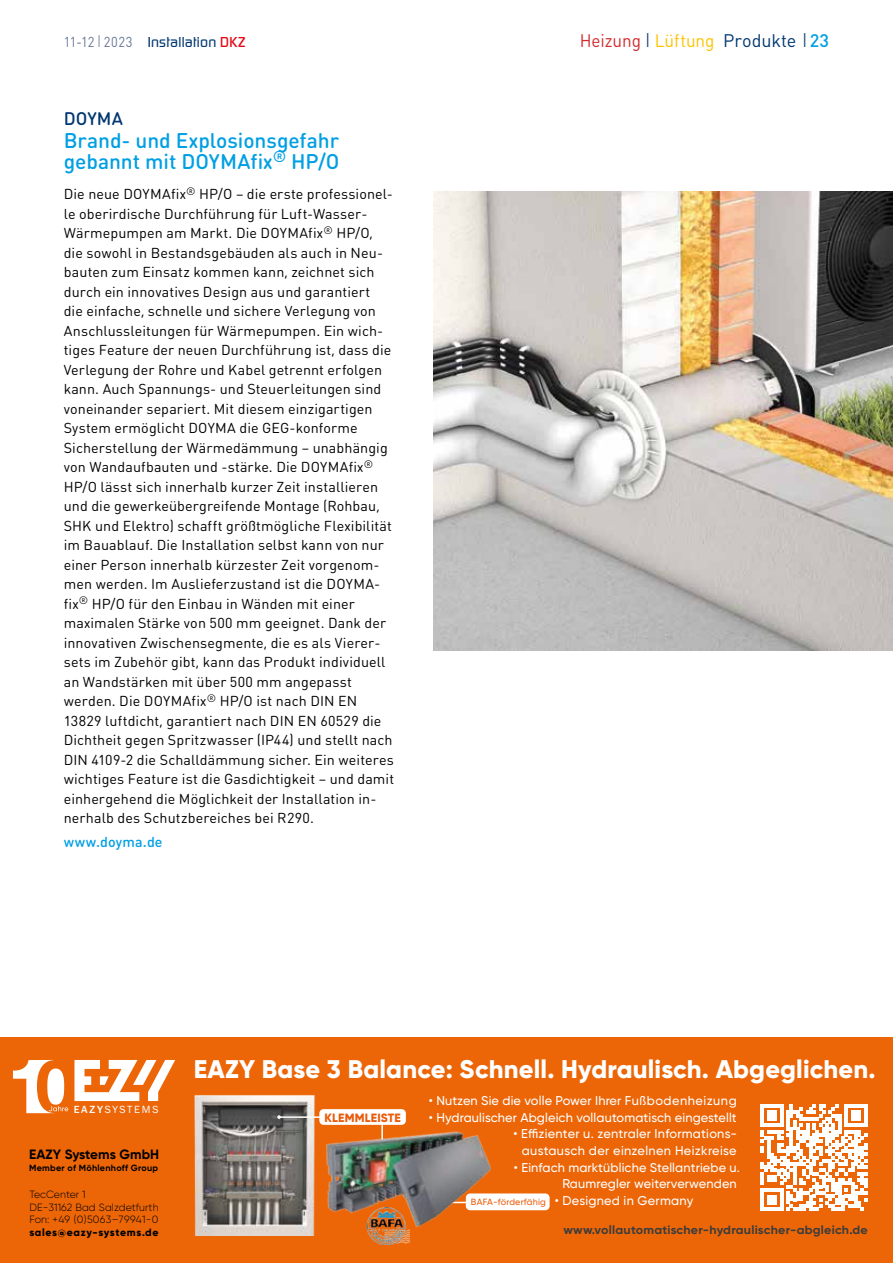
<style>
.page{position:relative;width:893px;height:1263px;background:#fff}
.page>*{position:absolute;margin:0;border:0;box-sizing:border-box;transform-origin:0 0}
.t1{font:800 25.5px "Gilroy";letter-spacing:.005em;color:#fff}
.t2{font:500 21px/21px "DIN Round OT";letter-spacing:-.005em;color:#009fe3}
.t3{font:18px "DINOT";color:#003770}
.t4{font:500 18px "DIN Round OT";letter-spacing:.005em;color:#003770}
.t5{font:14.25px/19.5px "DIN Round OT";letter-spacing:.005em;color:#000}
.t6{font:500 14.25px "Continuum";letter-spacing:.015em;color:#003770}
.t7{font:500 14.25px "DIN Round OT";letter-spacing:.01em;color:#009fe3}
.t8{font:700 13.5px "Gilroy";letter-spacing:.005em;color:#000}
.t9{font:500 12.75px/16.6px "Gilroy";letter-spacing:.01em;color:#fff;text-align:right}
.t10{font:700 12px "Gilroy";letter-spacing:.02em;color:#3c3c3b;scale:1.04 1}
.t11{font:800 12px "Gilroy";letter-spacing:.02em;color:#ea5b0b}
.t12{font:10.8px "Franklin Gothic";letter-spacing:.16em;color:#fff}
.t13{font:300 10.5px/12.6px "Gilroy";letter-spacing:.01em;color:#000}
.t14{font:800 10.5px "Gilroy";letter-spacing:.065em;color:#000}
.t15{font:700 9px "Gilroy";letter-spacing:.03em;color:#000}
.t16{font:500 9px "Gilroy";letter-spacing:.025em;color:#ea5b0b}
.s1{font-family:"DINOT";font-weight:400;color:#647696}
.s2{font-family:"DINOT";font-weight:300;font-size:16.5px;color:#647696}
.s3{color:#e30613}
.s4{font-family:"DIN Round OT";color:#d22c2f}
.s5{font-weight:300;font-size:19.5px}
.s6{font-family:"DIN Round OT";color:#fdc300}
.s7{font-weight:500;color:#009fe3}
.s8{font-weight:500}
</style>
<div class="page">
<img style="left:434px;top:191px;width:459px;height:460px">
<div style="left:0;top:1037px;width:893px;height:226px;background:#ec6608"></div>
<svg style="left:761px;top:1104px;width:106px;height:107px"></svg>
<img style="left:194px;top:1095px;width:121px;height:140px">
<hr style="left:280px;top:1116px;width:45px;height:2px;background:#fff">
<hr style="left:381px;top:1122px;width:2px;height:37px;background:#fff">
<div style="left:319px;top:1109px;width:87px;height:16px;background:#fff;border-radius:4px"></div>
<img style="left:326px;top:1131px;width:165px;height:98px">
<img style="left:368px;top:1208px;width:41px;height:37px">
<div style="left:466px;top:1193px;width:84px;height:17px;background:#fff;border-radius:4px"></div>
<svg style="left:277px;top:1115px;width:4px;height:4px"></svg>
<svg style="left:74px;top:1060px;width:101px;height:41px"></svg>
<svg style="left:13px;top:1060px;width:55px;height:53px"></svg>
<p class="t6" style="left:64px;top:33px;width:183px"><span class="s1">11-12</span> <span class="s2">I</span> <span class="s1">2023</span> Installation <span class="s3">DKZ</span></p>
<p class="t3" style="left:580px;top:27px;width:251px"><span class="s4">Heizung</span> <span class="s5">I</span> <span class="s6">Lüftung</span> Produkte <span class="s5">I</span><span class="s7">23</span></p>
<p class="t4" style="left:64px;top:107px;width:61px">DOYMA</p>
<h2 class="t2" style="left:64px;top:129px;width:277px">Brand- und Explosionsgefahr gebannt mit DOYMAfix<sup>®</sup> HP/O</h2>
<p class="t5" style="left:64px;top:184px;width:332px">Die neue DOYMAfix<sup>®</sup> HP/O – die erste professionel&shy;le oberirdische Durchführung für Luft-Wasser-Wärmepumpen am Markt. Die DOYMAfix<sup>®</sup> HP/O, die sowohl in Bestandsgebäuden als auch in Neu&shy;bauten zum Einsatz kommen kann, zeichnet sich durch ein innovatives Design aus und garantiert<br>die einfache, schnelle und sichere Verlegung von Anschlussleitungen für Wärmepumpen. Ein wich&shy;tiges Feature der neuen Durchführung ist, dass die Verlegung der Rohre und Kabel getrennt erfolgen kann. Auch Spannungs- und Steuerleitungen sind voneinander separiert. Mit diesem einzigartigen System ermöglicht DOYMA die GEG-konforme Sicherstellung der Wärmedämmung – unabhängig von Wandaufbauten und -stärke. Die DOYMAfix<sup>® </sup>HP/O lässt sich innerhalb kurzer Zeit installieren und die gewerkeübergreifende Montage (Rohbau, SHK und Elektro) schafft größtmögliche Flexibilität im Bauablauf. Die Installation selbst kann von nur einer Person innerhalb kürzester Zeit vorgenom&shy;men werden. Im Auslieferzustand ist die DOYMA&shy;fix<sup>®</sup> HP/O für den Einbau in Wänden mit einer maximalen Stärke von 500 mm geeignet. Dank der innovativen Zwischensegmente, die es als Vierer&shy;sets im Zubehör gibt, kann das Produkt individuell an Wandstärken mit über 500 mm angepasst werden. Die DOYMAfix<sup>®</sup> HP/O ist nach DIN EN 13829 luftdicht, garantiert nach DIN EN 60529 die Dichtheit gegen Spritzwasser (IP44) und stellt nach DIN 4109-2 die Schalldämmung sicher. Ein weiteres wichtiges Feature ist die Gasdichtigkeit – und damit einhergehend die Möglichkeit der Installation in&shy;nerhalb des Schutzbereiches bei R290.</p>
<p class="t7" style="left:64px;top:833px;width:100px">www.doyma.de</p>
<p class="t12" style="left:74px;top:1103px;width:86px"><span class="s8">EAZY</span>SYSTEMS</p>
<p class="t8" style="left:29px;top:1146px;width:132px">EAZY Systems GmbH</p>
<p class="t15" style="left:29px;top:1162px;width:131px">Member of Möhlenhoff Group</p>
<p class="t13" style="left:29px;top:1188px;width:131px">TecCenter 1<br>DE-31162 Bad Salzdetfurth<br>Fon: +49 (0)5063–79941-0</p>
<p class="t14" style="left:29px;top:1225px;width:131px">sales@eazy-systems.de</p>
<h1 class="t1" style="left:194px;top:1053px;width:683px">EAZY Base 3 Balance: Schnell. Hydraulisch. Abgeglichen.</h1>
<p class="t9" style="left:429px;top:1092px;width:309px">• Nutzen Sie die volle Power Ihrer Fußbodenheizung</p>
<p class="t9" style="left:429px;top:1109px;width:309px">• Hydraulischer Abgleich vollautomatisch eingestellt</p>
<p class="t9" style="left:513px;top:1125px;width:225px">• Effizienter u. zentraler Informations&shy;austausch der einzelnen Heizkreise</p>
<p class="t9" style="left:514px;top:1159px;width:228px">• Einfach marktübliche Stellantriebe u.<br>Raumregler weiterverwenden</p>
<p class="t9" style="left:555px;top:1192px;width:140px">• Designed in Germany</p>
<p class="t10" style="left:563px;top:1222px;width:294px">www.vollautomatischer-hydraulischer-abgleich.de</p>
<p class="t11" style="left:324px;top:1110px;width:78px">KLEMMLEISTE</p>
<p class="t16" style="left:471px;top:1196px;width:77px">BAFA-förderfähig</p>
</div>
